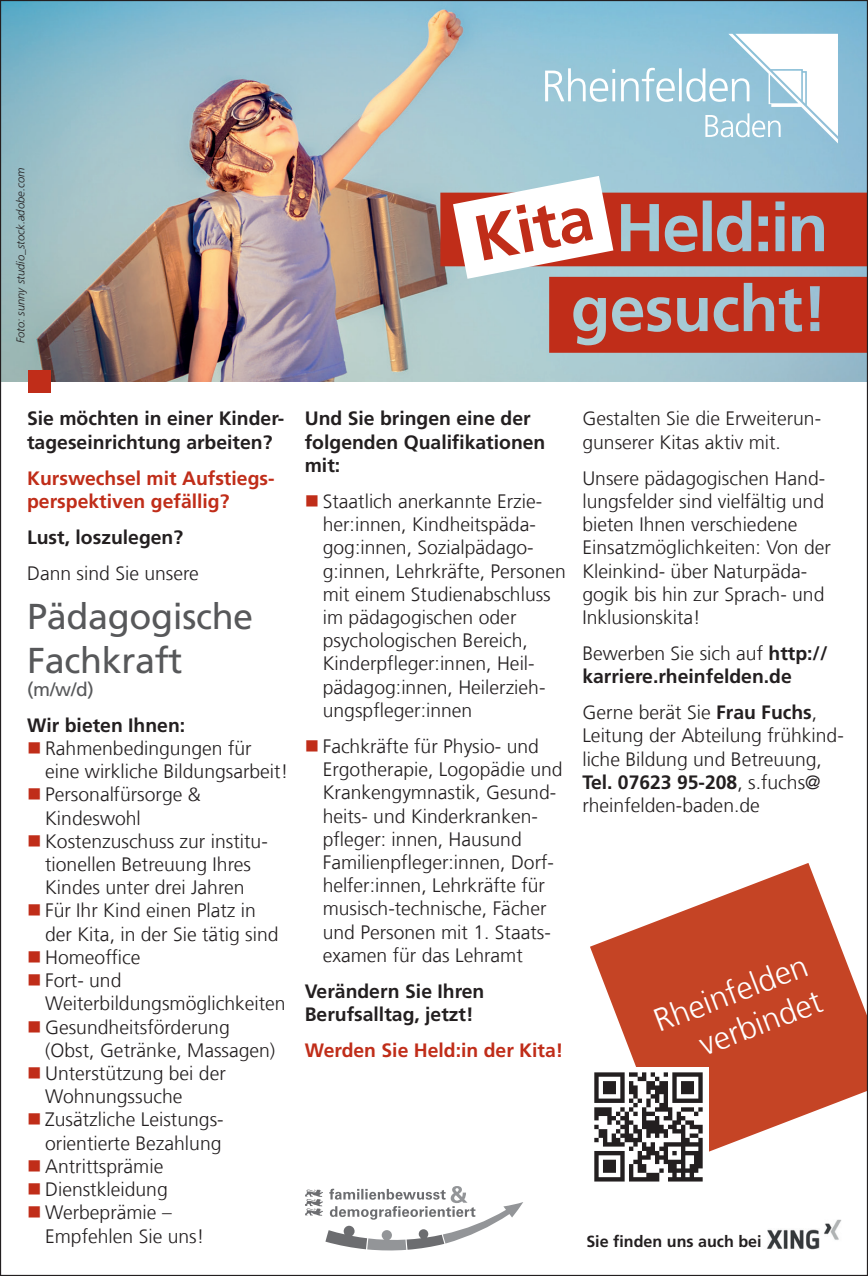
<style>
.page{position:relative;width:868px;height:1276px;background:#fff}
.page>*{position:absolute;margin:0;border:0;box-sizing:border-box;transform-origin:0 0}
.t1{font:36px/43.2px "Frutiger LT Com";letter-spacing:-.01em;color:#57585a}
.t2{font:300 31.95px/38.5px "Frutiger LT Com";color:#fff;text-align:right}
.t3{font:300 19.35px/23.2px "Frutiger LT Com";color:#231f20}
.t4{font:700 19.35px/23.2px "Frutiger LT Com";color:#231f20}
.t5{font:700 19.35px/23.2px "Frutiger LT Com";color:#c02d19}
.t6{font:19.12px "Frutiger LT Com";color:#57585a}
.t7{font:700 15.97px "Frutiger LT Com";color:#231f20}
.t8{font:italic 300 11.25px "Frutiger LT Pro";color:#231f20}
.s1{color:#c02d19}
.s2{font-weight:300}
.s3{font-weight:700}
</style>
<div class="page">
<img style="left:3px;top:3px;width:861px;height:379px">
<svg style="left:590px;top:863px;width:274px;height:289px;fill:#c54425"></svg>
<img style="left:590px;top:1067px;width:118px;height:115px">
<svg style="left:305px;top:1186px;width:218px;height:64px"></svg>
<img style="left:766px;top:1219px;width:76px;height:31px">
<div style="left:28px;top:370px;width:23px;height:23px;background:#c02d19"></div>
<svg style="left:545px;top:34px;width:292px;height:109px"></svg>
<svg style="left:440px;top:176px;width:424px;height:177px;background:#bd807a"></svg>
<p class="t8" style="left:14px;top:343px;width:177px;rotate:-90deg">Foto: sunny studio_stock.adobe.com</p>
<p class="t4" style="left:27px;top:407px;width:259px">Sie möchten in einer Kinder&shy;tageseinrichtung arbeiten?</p>
<p class="t5" style="left:27px;top:466px;width:249px">Kurswechsel mit Aufstiegs&shy;perspektiven gefällig?</p>
<p class="t4" style="left:27px;top:525px;width:157px">Lust, loszulegen?</p>
<p class="t3" style="left:27px;top:562px;width:173px">Dann sind Sie unsere</p>
<h1 class="t1" style="left:27px;top:595px;width:228px">Pädagogische<br>Fachkraft</h1>
<p class="t6" style="left:27px;top:678px;width:68px">(m/w/d)</p>
<p class="t4" style="left:27px;top:713px;width:160px">Wir bieten Ihnen:</p>
<p class="t3" style="left:45px;top:736px;width:244px;text-indent:-18px"><span class="s1">■</span> Rahmenbedingungen für eine wirkliche Bildungsarbeit!</p>
<p class="t3" style="left:45px;top:783px;width:157px;text-indent:-18px"><span class="s1">■</span> Personalfürsorge &amp;<br>Kindeswohl</p>
<p class="t3" style="left:27px;top:829px;width:242px;text-align:center"><span class="s1">■</span> Kostenzuschuss zur institu&shy;tionellen Betreuung Ihres<br>Kindes unter drei Jahren</p>
<p class="t3" style="left:45px;top:899px;width:235px;text-indent:-18px"><span class="s1">■</span> Für Ihr Kind einen Platz in der Kita, in der Sie tätig sind</p>
<p class="t3" style="left:27px;top:945px;width:115px"><span class="s1">■</span> Homeoffice</p>
<p class="t3" style="left:45px;top:969px;width:242px;text-indent:-18px"><span class="s1">■</span> Fort- und<br>Weiterbildungsmöglichkeiten</p>
<p class="t3" style="left:45px;top:1015px;width:232px;text-indent:-18px"><span class="s1">■</span> Gesundheitsförderung (Obst, Getränke, Massagen)</p>
<p class="t3" style="left:45px;top:1062px;width:182px;text-indent:-18px"><span class="s1">■</span> Unterstützung bei der<br>Wohnungssuche</p>
<p class="t3" style="left:27px;top:1108px;width:198px;text-align:right"><span class="s1">■</span> Zusätzliche Leistungs&shy;orientierte Bezahlung</p>
<p class="t3" style="left:27px;top:1154px;width:138px"><span class="s1">■</span> Antrittsprämie</p>
<p class="t3" style="left:27px;top:1178px;width:142px"><span class="s1">■</span> Dienstkleidung</p>
<p class="t3" style="left:45px;top:1201px;width:161px;text-indent:-18px"><span class="s1">■</span> Werbeprämie –<br>Empfehlen Sie uns!</p>
<p class="t4" style="left:305px;top:407px;width:242px">Und Sie bringen eine der folgenden Qualifikationen mit:</p>
<p class="t3" style="left:323px;top:490px;width:244px;text-indent:-18px"><span class="s1">■</span> Staatlich anerkannte Erzie&shy;her:innen, Kindheitspäda&shy;gog:innen, Sozialpädago&shy;g:innen, Lehrkräfte, Personen mit einem Studienabschluss im pädagogischen oder psychologischen Bereich,<br>Kinderpfleger:innen, Heil&shy;pädagog:innen, Heilerzieh&shy;ungspfleger:innen</p>
<p class="t3" style="left:323px;top:735px;width:241px;text-indent:-18px"><span class="s1">■</span> Fachkräfte für Physio- und<br>Ergotherapie, Logopädie und<br>Krankengymnastik, Gesund&shy;heits- und Kinderkranken&shy;pfleger: innen, Hausund<br>Familienpfleger:innen, Dorf&shy;helfer:innen, Lehrkräfte für musisch-technische, Fächer und Personen mit 1. Staats&shy;examen für das Lehramt</p>
<p class="t4" style="left:305px;top:979px;width:181px">Verändern Sie Ihren<br>Berufsalltag, jetzt!</p>
<p class="t5" style="left:305px;top:1039px;width:260px">Werden Sie Held:in der Kita!</p>
<p class="t3" style="left:582px;top:407px;width:240px">Gestalten Sie die Erweiterun&shy;gunserer Kitas aktiv mit.</p>
<p class="t3" style="left:582px;top:466px;width:250px">Unsere pädagogischen Hand&shy;lungsfelder sind vielfältig und bieten Ihnen verschiedene<br>Einsatzmöglichkeiten: Von der<br>Kleinkind- über Naturpäda&shy;gogik bis hin zur Sprach- und<br>Inklusionskita!</p>
<p class="t4" style="left:582px;top:642px;width:247px"><span class="s2">Bewerben Sie sich auf</span> http:// karriere.rheinfelden.de</p>
<p class="t3" style="left:582px;top:701px;width:263px">Gerne berät Sie <span class="s3">Frau Fuchs</span>,<br>Leitung der Abteilung frühkind&shy;liche Bildung und Betreuung,<br><span class="s3">Tel. 07623 95-208</span>, s.fuchs@ rheinfelden-baden.de</p>
<h2 class="t2" style="left:648px;top:1004px;width:164px;rotate:-21deg">Rheinfelden verbindet</h2>
<p class="t7" style="left:586px;top:1232px;width:177px">Sie finden uns auch bei</p>
</div>
